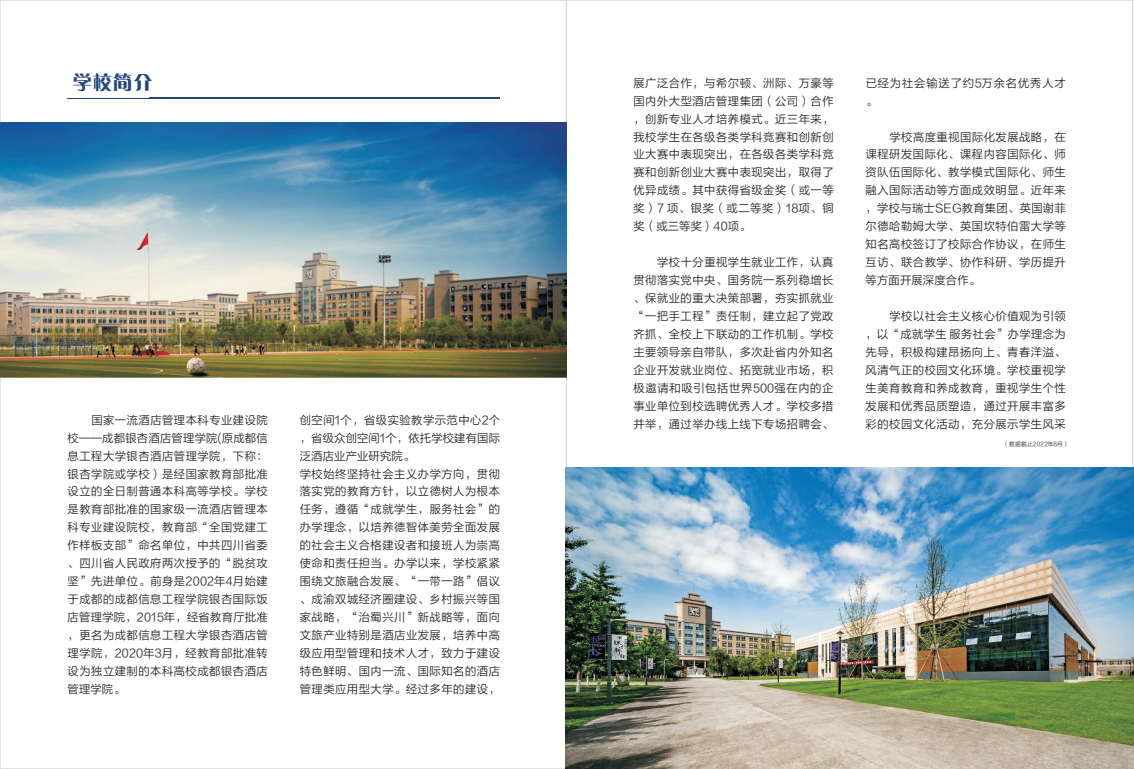
<style>
.page{position:relative;width:1134px;height:769px;background:#fff}
.page>*{position:absolute;margin:0;border:0;box-sizing:border-box;transform-origin:0 0}
.t1{font:19px "FZCQJW GB1 0";color:#24457a}
.t2{font:11.25px/18px "FZLTXIHJW GB1 0";letter-spacing:.05em;color:#231f20;text-align:justify}
.t3{font:11.25px/18px "FZLTXIHJW GB1 0";letter-spacing:.08em;color:#231f20}
.t4{font:5.75px "FZLTXIHJW GB1 0";letter-spacing:.055em;color:#231f20}
</style>
<div class="page">
<svg style="left:0;top:0;width:566px;height:769px"></svg>
<img style="left:565px;top:467px;width:569px;height:302px">
<img style="left:0;top:123px;width:567px;height:254px">
<hr style="left:68px;top:98px;width:81px;height:1px;background:#24457a">
<hr style="left:149px;top:98px;width:351px;height:1px;background:#24457a">
<h1 class="t1" style="left:73px;top:72px;width:81px">学校简介</h1>
<p class="t2" style="left:68px;top:411px;width:202px;text-indent:24px">国家一流酒店管理本科专业建设院校——成都银杏酒店管理学院(原成都信息工程大学银杏酒店管理学院，下称：银杏学院或学校）是经国家教育部批准设立的全日制普通本科高等学校。学校是教育部批准的国家级一流酒店管理本科专业建设院校，教育部“全国党建工作样板支部”命名单位，中共四川省委、四川省人民政府两次授予的“脱贫攻坚”先进单位。前身是2002年4月始建于成都的成都信息工程学院银杏国际饭店管理学院，2015年，经省教育厅批准，更名为成都信息工程大学银杏酒店管理学院，2020年3月，经教育部批准转设为独立建制的本科高校成都银杏酒店管理学院。</p>
<p class="t2" style="left:300px;top:411px;width:202px;text-align:left">创空间1个，省级实验教学示范中心2个，省级众创空间1个，依托学校建有国际泛酒店业产业研究院。<br>学校始终坚持社会主义办学方向，贯彻落实党的教育方针，以立德树人为根本任务，遵循“成就学生，服务社会”的办学理念，以培养德智体美劳全面发展的社会主义合格建设者和接班人为崇高使命和责任担当。办学以来，学校紧紧围绕文旅融合发展、“一带一路”倡议、成渝双城经济圈建设、乡村振兴等国家战略，“治蜀兴川”新战略等，面向文旅产业特别是酒店业发展，培养中高级应用型管理和技术人才，致力于建设特色鲜明、国内一流、国际知名的酒店管理类应用型大学。经过多年的建设，</p>
<p class="t2" style="left:633px;top:74px;width:202px">展广泛合作，与希尔顿、洲际、万豪等国内外大型酒店管理集团（公司）合作，创新专业人才培养模式。近三年来，我校学生在各级各类学科竞赛和创新创业大赛中表现突出，在各级各类学科竞赛和创新创业大赛中表现突出，取得了优异成绩。其中获得省级金奖（或一等奖）7 项、银奖（或二等奖）18项、铜奖（或三等奖）40项。</p>
<p class="t2" style="left:633px;top:254px;width:202px;text-indent:24px">学校十分重视学生就业工作，认真贯彻落实党中央、国务院一系列稳增长、保就业的重大决策部署，夯实抓就业“一把手工程”责任制，建立起了党政齐抓、全校上下联动的工作机制。学校主要领导亲自带队，多次赴省内外知名企业开发就业岗位、拓宽就业市场，积极邀请和吸引包括世界500强在内的企事业单位到校选聘优秀人才。学校多措并举，通过举办线上线下专场招聘会、</p>
<p class="t3" style="left:866px;top:74px;width:202px">已经为社会输送了约5万余名优秀人才。</p>
<p class="t2" style="left:866px;top:128px;width:202px;text-indent:24px">学校高度重视国际化发展战略，在课程研发国际化、课程内容国际化、师资队伍国际化、教学模式国际化、师生融入国际活动等方面成效明显。近年来，学校与瑞士SEG教育集团、英国谢菲尔德哈勒姆大学、英国坎特伯雷大学等知名高校签订了校际合作协议，在师生互访、联合教学、协作科研、学历提升等方面开展深度合作。</p>
<p class="t2" style="left:866px;top:307px;width:202px;text-indent:24px">学校以社会主义核心价值观为引领，以“成就学生服务社会”办学理念为先导，积极构建昂扬向上、青春洋溢、风清气正的校园文化环境。学校重视学生美育教育和养成教育，重视学生个性发展和优秀品质塑造，通过开展丰富多彩的校园文化活动，充分展示学生风采</p>
<p class="t4" style="left:1003px;top:441px;width:67px">（数据截止2022年8月）</p>
</div>
